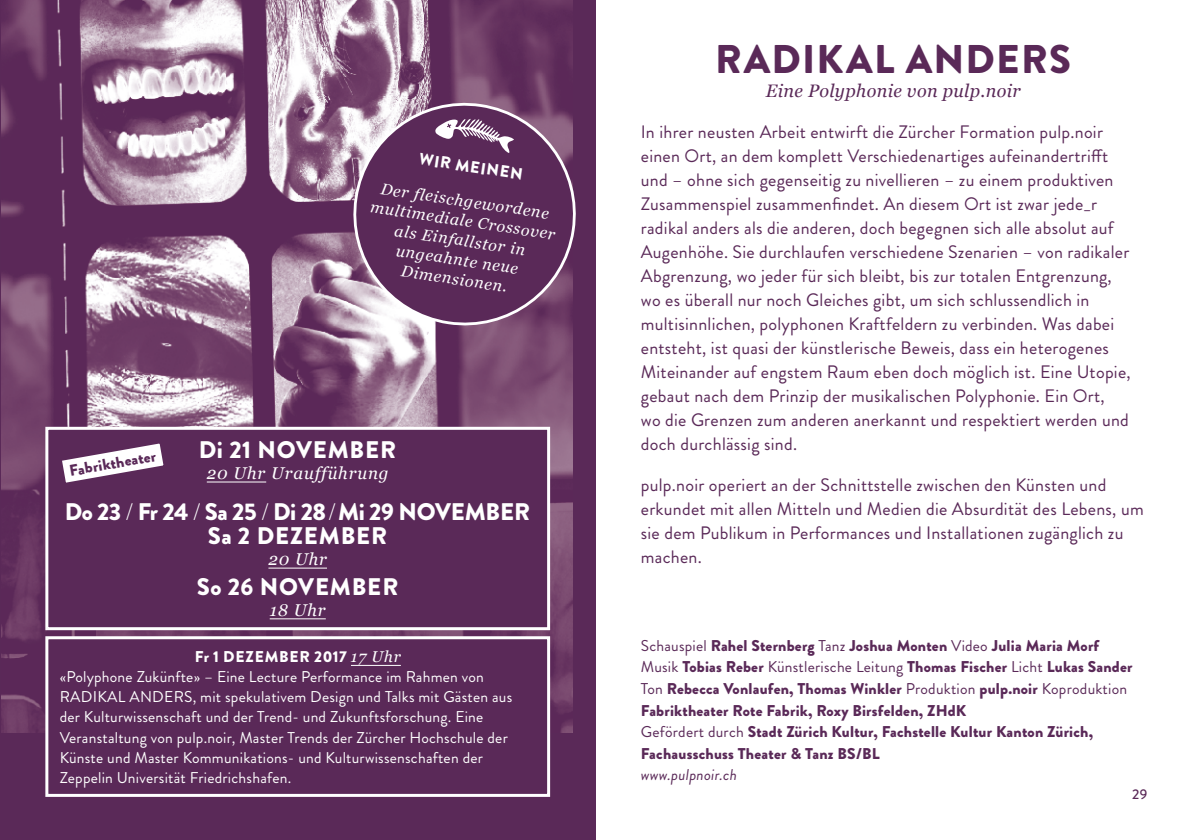
<style>
.page{position:relative;width:1191px;height:840px;background:#fff}
.page>*{position:absolute;margin:0;border:0;box-sizing:border-box;transform-origin:0 0}
.t1{font:900 40px "Brandon Grotesque";letter-spacing:.03em;color:#5a2958}
.t2{font:900 24px/24px "Brandon Grotesque";letter-spacing:-.005em;color:#fff;text-align:center}
.t3{font:900 24px "Brandon Grotesque";letter-spacing:.035em;color:#fff}
.t4{font:18px/24px "Brandon Grotesque";letter-spacing:.015em;color:#5a2958}
.t5{font:italic 18px "Georgia";letter-spacing:.02em;color:#5a2958}
.t6{font:italic 17px "Georgia";letter-spacing:.05em;color:#fff}
.t7{font:900 16.2px "Brandon Grotesque";color:#fff}
.t8{font:italic 16px/19.6px "Georgia";color:#fff;text-align:center}
.t9{font:15.6px/20px "Brandon Grotesque";letter-spacing:.015em;color:#fff}
.t10{font:900 15.6px/21.6px "Brandon Grotesque";letter-spacing:.015em;color:#5a2958}
.t11{font:italic 15.6px "Brandon Grotesque";letter-spacing:.015em;color:#5a2958}
.t12{font:500 14px "Brandon Grotesque";color:#5a2958}
.s1{font-weight:300}
.s2{font-weight:900}
.s3{font-family:"Georgia";font-style:italic}
.s4{font-weight:400}
</style>
<div class="page">
<div style="left:0;top:0;width:595px;height:839px;background:#5a2958"></div>
<img style="left:2px;top:0;width:570px;height:732px">
<div style="left:47px;top:428px;width:501px;height:200px;background:#5a2958"></div>
<hr style="left:207px;top:481px;width:59px;height:1px;background:#fff">
<hr style="left:268px;top:567px;width:59px;height:1px;background:#fff">
<hr style="left:270px;top:618px;width:56px;height:1px;background:#fff">
<div style="left:45px;top:426px;width:505px;height:203px;border:3px solid #fff"></div>
<svg style="left:62px;top:443px;width:102px;height:40px"></svg>
<div style="left:47px;top:637px;width:501px;height:158px;background:#5a2958"></div>
<hr style="left:351px;top:664px;width:50px;height:1px;background:#fff">
<div style="left:45px;top:636px;width:505px;height:160px;border:3px solid #fff"></div>
<svg style="left:344px;top:93px;width:232px;height:238px"></svg>
<p class="t7" style="left:421px;top:147px;width:106px;rotate:9deg">WIR MEINEN</p>
<p class="t8" style="left:375px;top:176px;width:188px;rotate:9deg">Der fleischgewordene multimediale Crossover als Einfallstor in ungeahnte neue<br>Dimensionen.</p>
<h2 class="t3" style="left:199px;top:432px;width:199px">Di 21 NOVEMBER</h2>
<p class="t6" style="left:207px;top:460px;width:183px">20 Uhr Uraufführung</p>
<h2 class="t2" style="left:65px;top:500px;width:467px">Do 23 <span class="s1">/</span> Fr 24 <span class="s1">/</span> Sa 25 <span class="s1">/</span> Di 28<span class="s1">/</span>Mi 29 NOVEMBER<br>Sa 2 DEZEMBER</h2>
<p class="t6" style="left:268px;top:546px;width:60px">20 Uhr</p>
<h2 class="t3" style="left:197px;top:569px;width:203px">So 26 NOVEMBER</h2>
<p class="t6" style="left:270px;top:597px;width:58px">18 Uhr</p>
<p class="t10" style="left:68px;top:460px;width:89px;rotate:-10deg">Fabriktheater</p>
<p class="t9" style="left:60px;top:647px;width:454px;text-indent:135px"><span class="s2">Fr 1 DEZEMBER 2017</span> <span class="s3">17 Uhr<br></span>«Polyphone Zukünfte» – Eine Lecture Performance im Rahmen von RADIKAL ANDERS, mit spekulativem Design und Talks mit Gästen aus der Kulturwissenschaft und der Trend- und Zukunftsforschung. Eine Veranstaltung von pulp.noir, Master Trends der Zürcher Hochschule der Künste und Master Kommunikations- und Kulturwissenschaften der Zeppelin Universität Friedrichshafen.</p>
<h1 class="t1" style="left:715px;top:31px;width:357px">RADIKAL ANDERS</h1>
<p class="t5" style="left:765px;top:77px;width:256px">Eine Polyphonie von pulp.noir</p>
<p class="t4" style="left:641px;top:120px;width:491px">In ihrer neusten Arbeit entwirft die Zürcher Formation pulp.noir einen Ort, an dem komplett Verschiedenartiges aufeinandertrifft und – ohne sich gegenseitig zu nivellieren – zu einem produktiven Zusammenspiel zusammenfindet. An diesem Ort ist zwar jede_r radikal anders als die anderen, doch begegnen sich alle absolut auf Augenhöhe. Sie durchlaufen verschiedene Szenarien – von radikaler Abgrenzung, wo jeder für sich bleibt, bis zur totalen Entgrenzung, wo es überall nur noch Gleiches gibt, um sich schlussendlich in multisinnlichen, polyphonen Kraftfeldern zu verbinden. Was dabei entsteht, ist quasi der künstlerische Beweis, dass ein heterogenes Miteinander auf engstem Raum eben doch möglich ist. Eine Utopie, gebaut nach dem Prinzip der musikalischen Polyphonie. Ein Ort,<br>wo die Grenzen zum anderen anerkannt und respektiert werden und doch durchlässig sind.</p>
<p class="t4" style="left:641px;top:473px;width:504px">pulp.noir operiert an der Schnittstelle zwischen den Künsten und erkundet mit allen Mitteln und Medien die Absurdität des Lebens, um sie dem Publikum in Performances und Installationen zugänglich zu machen.</p>
<p class="t10" style="left:641px;top:634px;width:493px"><span class="s4">Schauspiel</span> Rahel Sternberg <span class="s4">Tanz</span> Joshua Monten <span class="s4">Video</span> Julia Maria Morf <span class="s4">Musik</span> Tobias Reber <span class="s4">Künstlerische Leitung</span> Thomas Fischer <span class="s4">Licht</span> Lukas Sander <span class="s4">Ton</span> Rebecca Vonlaufen, Thomas Winkler <span class="s4">Produktion</span> pulp.noir <span class="s4">Koproduktion </span>Fabriktheater Rote Fabrik, Roxy Birsfelden, ZHdK<br><span class="s4">Gefördert durch</span> Stadt Zürich Kultur, Fachstelle Kultur Kanton Zürich, Fachausschuss Theater &amp; Tanz BS/BL</p>
<p class="t11" style="left:641px;top:763px;width:98px">www.pulpnoir.ch</p>
<p class="t12" style="left:1132px;top:784px;width:17px">29</p>
</div>
